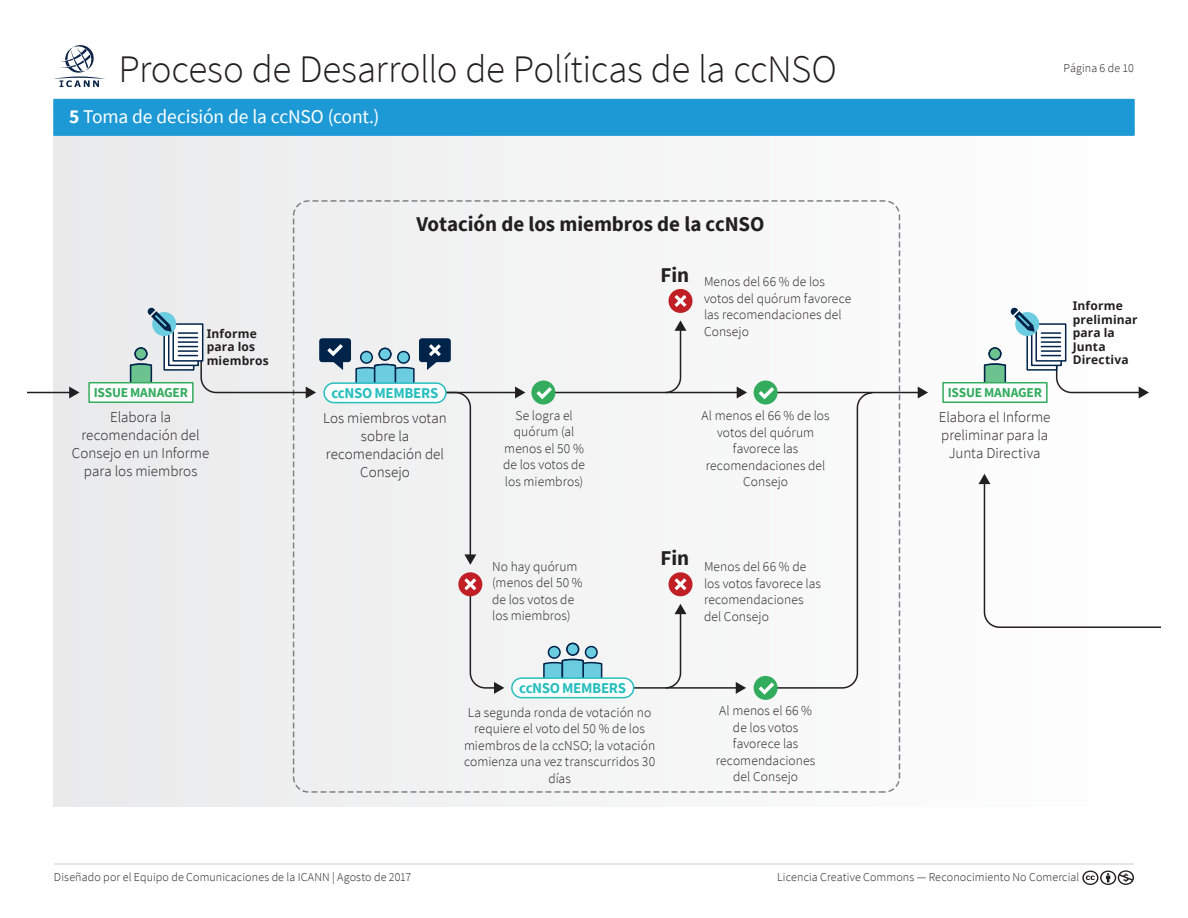
<style>
.page{position:relative;width:1188px;height:918px;background:#fff}
.page>*{position:absolute;margin:0;border:0;box-sizing:border-box;transform-origin:0 0}
.t1{font:300 39px "Source Sans Pro";letter-spacing:-.015em;color:#231f20}
.t2{font:700 21px "Source Sans Pro";letter-spacing:-.005em;color:#231f20}
.t3{font:19.5px "Source Sans Pro";letter-spacing:-.01em;color:#fff}
.t4{font:300 15px/18px "Source Sans Pro";color:#231f20;text-align:center}
.t5{font:700 15px "Source Sans Pro";letter-spacing:-.025em;color:#28bebe}
.t6{font:300 13.5px/16.5px "Source Sans Pro";letter-spacing:.005em;color:#231f20;text-align:center}
.t7{font:700 13.5px "Source Sans Pro";letter-spacing:-.02em;color:#33ac5e}
.t8{font:300 12px "Source Sans Pro";letter-spacing:.01em;color:#231f20}
.t9{font:700 12px/13.5px "Noto Sans";letter-spacing:.015em;color:#231f20}
.s1{font-weight:700}
</style>
<div class="page">
<div style="left:54px;top:117px;width:1080px;height:690px;background:#f4f4f5"></div>
<div style="left:53px;top:99px;width:1082px;height:37px;background:#1d99d6;border:2px solid #1d99d6"></div>
<hr style="left:634px;top:687px;width:104px;height:2px;background:#231f20">
<svg style="left:736px;top:682px;width:10px;height:12px"></svg>
<div style="left:135px;top:348px;width:12px;height:12px;background:#6dc38f;border-radius:50%"></div>
<div style="left:134px;top:347px;width:14px;height:13px;border:2px solid #002349;border-radius:50%"></div>
<svg style="left:129px;top:364px;width:24px;height:18px"></svg>
<div style="left:88px;top:382px;width:106px;height:21px;background:#fff;border:2px solid #33ac5e"></div>
<div style="left:163px;top:332px;width:31px;height:39px;background:#fff;border:2px solid #002349"></div>
<div style="left:168px;top:328px;width:31px;height:38px;background:#fff;border:2px solid #002349"></div>
<div style="left:172px;top:323px;width:31px;height:39px;background:#fff;border:2px solid #002349"></div>
<hr style="left:178px;top:332px;width:20px;height:2px;background:#002349">
<div style="left:989px;top:348px;width:12px;height:12px;background:#6dc38f;border-radius:50%"></div>
<div style="left:988px;top:347px;width:14px;height:13px;border:2px solid #002349;border-radius:50%"></div>
<svg style="left:983px;top:364px;width:24px;height:18px"></svg>
<div style="left:942px;top:382px;width:106px;height:21px;background:#fff;border:2px solid #33ac5e"></div>
<div style="left:978px;top:474px;width:183px;height:154px;background:#fdfdfd"></div>
<div style="left:1026px;top:332px;width:31px;height:39px;background:#fff;border:2px solid #002349"></div>
<div style="left:1031px;top:328px;width:31px;height:38px;background:#fff;border:2px solid #002349"></div>
<svg style="left:1035px;top:323px;width:31px;height:39px"></svg>
<hr style="left:1041px;top:332px;width:20px;height:2px;background:#002349">
<svg style="left:1041px;top:337px;width:20px;height:1px"></svg>
<hr style="left:1041px;top:341px;width:20px;height:2px;background:#002349">
<svg style="left:1041px;top:346px;width:20px;height:1px"></svg>
<hr style="left:1041px;top:350px;width:20px;height:2px;background:#002349">
<svg style="left:1041px;top:355px;width:108px;height:43px"></svg>
<hr style="left:543px;top:392px;width:195px;height:1px;background:#231f20">
<svg style="left:737px;top:387px;width:10px;height:11px"></svg>
<svg style="left:664px;top:320px;width:22px;height:74px"></svg>
<hr style="left:400px;top:392px;width:117px;height:1px;background:#231f20">
<svg style="left:515px;top:387px;width:10px;height:11px"></svg>
<hr style="left:764px;top:392px;width:155px;height:1px;background:#231f20">
<svg style="left:918px;top:387px;width:10px;height:11px"></svg>
<svg style="left:531px;top:381px;width:24px;height:24px"></svg>
<svg style="left:754px;top:381px;width:120px;height:319px"></svg>
<svg style="left:458px;top:572px;width:46px;height:122px"></svg>
<svg style="left:669px;top:289px;width:24px;height:24px"></svg>
<svg style="left:664px;top:604px;width:22px;height:85px"></svg>
<svg style="left:669px;top:572px;width:24px;height:24px"></svg>
<hr style="left:27px;top:392px;width:44px;height:1px;background:#231f20">
<svg style="left:69px;top:387px;width:11px;height:11px"></svg>
<div style="left:548px;top:647px;width:12px;height:11px;background:#6dcde0;border-radius:50%"></div>
<div style="left:548px;top:646px;width:13px;height:13px;border:2px solid #002349;border-radius:50%"></div>
<div style="left:586px;top:647px;width:11px;height:11px;background:#6dcde0;border-radius:50%"></div>
<div style="left:585px;top:646px;width:13px;height:13px;border:2px solid #002349;border-radius:50%"></div>
<div style="left:567px;top:643px;width:12px;height:12px;background:#6dcde0;border-radius:50%"></div>
<div style="left:566px;top:643px;width:13px;height:13px;border:2px solid #002349;border-radius:50%"></div>
<svg style="left:543px;top:659px;width:60px;height:18px"></svg>
<div style="left:512px;top:678px;width:122px;height:20px;background:#fff;border-radius:10px"></div>
<div style="left:511px;top:677px;width:123px;height:21px;border:2px solid #28bebe;border-radius:10px"></div>
<svg style="left:178px;top:337px;width:298px;height:228px"></svg>
<div style="left:152px;top:312px;width:24px;height:24px;background:#6dcde0;border-radius:50%"></div>
<svg style="left:148px;top:308px;width:24px;height:24px"></svg>
<div style="left:1015px;top:312px;width:24px;height:24px;background:#6dcde0;border-radius:50%"></div>
<svg style="left:1011px;top:308px;width:24px;height:24px"></svg>
<hr style="left:54px;top:863px;width:1080px;height:2px;background:#dcdddf">
<svg style="left:54px;top:45px;width:51px;height:42px"></svg>
<svg style="left:1082px;top:870px;width:52px;height:15px"></svg>
<h1 class="t1" style="left:118px;top:45px;width:720px">Proceso de Desarrollo de Políticas de la ccNSO</h1>
<p class="t8" style="left:1064px;top:60px;width:72px">Página 6 de 10</p>
<h3 class="t3" style="left:69px;top:104px;width:312px"><span class="s1">5</span> Toma de decisión de la ccNSO (cont.)</h3>
<p class="t9" style="left:207px;top:327px;width:64px">Informe para los miembros</p>
<h2 class="t2" style="left:416px;top:210px;width:350px">Votación de los miembros de la ccNSO</h2>
<p class="t6" style="left:704px;top:274px;width:149px;text-align:left;text-indent:-44px"><sup>Fin</sup> Menos del 66 % de los votos del quórum favorece las recomendaciones del<br>Consejo</p>
<p class="t7" style="left:94px;top:383px;width:96px">ISSUE MANAGER</p>
<p class="t4" style="left:72px;top:408px;width:139px">Elabora la recomendación del<br>Consejo en un Informe para los miembros</p>
<p class="t5" style="left:332px;top:383px;width:108px">ccNSO MEMBERS</p>
<p class="t4" style="left:323px;top:409px;width:125px">Los miembros votan sobre la recomendación del<br>Consejo</p>
<p class="t6" style="left:503px;top:407px;width:84px">Se logra el quórum (al menos el 50 % de los votos de los miembros)</p>
<p class="t6" style="left:702px;top:407px;width:130px">Al menos el 66 % de los votos del quórum favorece las recomendaciones del<br>Consejo</p>
<p class="t6" style="left:492px;top:558px;width:92px;text-align:left">No hay quórum (menos del 50 % de los votos de los miembros)</p>
<p class="t5" style="left:519px;top:678px;width:108px">ccNSO MEMBERS</p>
<p class="t6" style="left:704px;top:558px;width:118px;text-align:left;text-indent:-44px"><sup>Fin</sup> Menos del 66 % de los votos favorece las recomendaciones del Consejo</p>
<p class="t6" style="left:464px;top:704px;width:193px">La segunda ronda de votación no requiere el voto del 50 % de los miembros de la ccNSO; la votación comienza una vez transcurridos 30 días</p>
<p class="t6" style="left:716px;top:703px;width:101px">Al menos el 66 % de los votos favorece las recomendaciones del Consejo</p>
<p class="t7" style="left:948px;top:383px;width:96px">ISSUE MANAGER</p>
<p class="t4" style="left:939px;top:408px;width:113px">Elabora el Informe preliminar para la<br>Junta Directiva</p>
<p class="t9" style="left:1073px;top:299px;width:66px">Informe preliminar para la<br>Junta<br>Directiva</p>
<p class="t8" style="left:54px;top:870px;width:359px">Diseñado por el Equipo de Comunicaciones de la ICANN | Agosto de 2017</p>
<p class="t8" style="left:777px;top:870px;width:304px">Licencia Creative Commons — Reconocimiento No Comercial</p>
</div>
